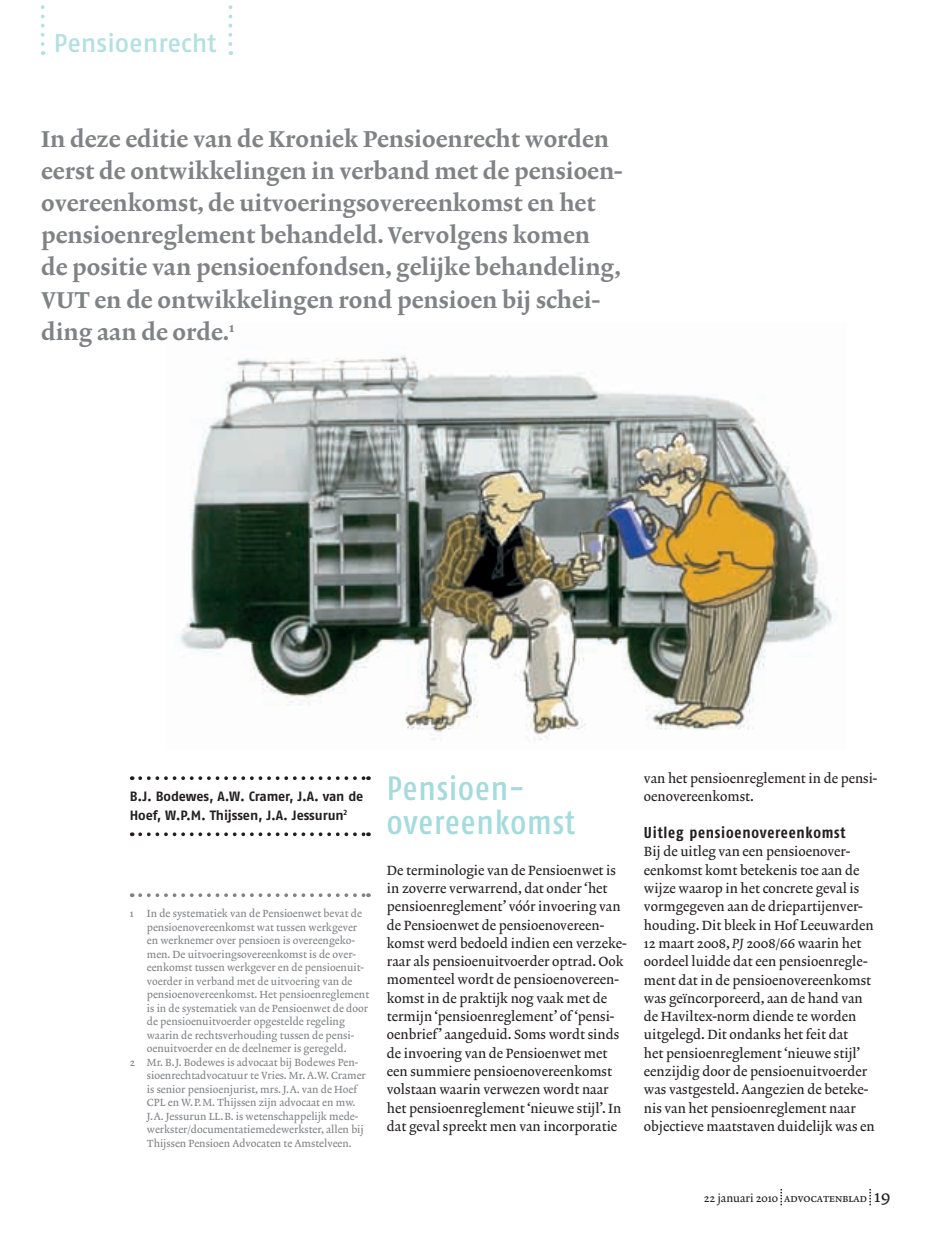
<style>
.page{position:relative;width:933px;height:1238px;background:#fff}
.page>*{position:absolute;margin:0;border:0;box-sizing:border-box;transform-origin:0 0}
.t1{font:33.75px/33.6px "Fago Co Med Lf";letter-spacing:.03em;color:#a5dbdc}
.t2{font:25.65px "Fago No Med Lf";letter-spacing:-.005em;color:#b5e0e1}
.t3{font:23.25px/32.1px "Lexicon No 2 Roman D Txt";color:#808285}
.t4{font:15.75px "Fago Co Bold Lf";letter-spacing:.05em;color:#231f20}
.t5{font:13.5px/18.3px "Lexicon No 2 Roman A Txt";color:#231f20}
.t6{font:13.5px/18.3px "Fago No Bold Lf";letter-spacing:-.005em;color:#231f20}
.t7{font:11.25px "Lexicon No 2 Roman A Txt";color:#231f20}
.t8{font:10.5px "Lexicon No 2 Roman A Txt";color:#808285}
.s1{font-family:"Lexicon No 2 Italic A Txt"}
.s2{font-family:"Lexicon No 2 Roman A Exp"}
.s3{font-size:17.25px}
</style>
<div class="page">
<svg style="left:780px;top:1189px;width:2px;height:15px"></svg>
<svg style="left:869px;top:1189px;width:2px;height:15px"></svg>
<img style="left:179px;top:355px;width:658px;height:385px">
<svg style="left:228px;top:5px;width:4px;height:39px"></svg>
<svg style="left:41px;top:5px;width:4px;height:39px"></svg>
<svg style="left:140px;top:776px;width:229px;height:4px"></svg>
<svg style="left:140px;top:832px;width:229px;height:4px"></svg>
<svg style="left:140px;top:893px;width:229px;height:3px"></svg>
<h2 class="t2" style="left:54px;top:28px;width:164px">Pensioenrecht</h2>
<p class="t3" style="left:41px;top:124px;width:583px">In deze editie van de Kroniek Pensioenrecht worden eerst de ontwikkelingen in verband met de pensioen&shy;overeenkomst, de uitvoeringsovereenkomst en het pensioenreglement behandeld. Vervolgens komen<br>de positie van pensioenfondsen, gelijke behandeling, VUT en de ontwikkelingen rond pensioen bij schei&shy;ding aan de orde.<sup>1</sup></p>
<p class="t6" style="left:130px;top:787px;width:235px">B.J. Bodewes, A.W. Cramer, J.A. van de<br>Hoef, W.P.M. Thijssen, J.A. Jessurun<sup>2</sup></p>
<p class="t8" style="left:130px;top:907px;width:5px">1</p>
<p class="t8" style="left:147px;top:907px;width:217px">In de systematiek van de Pensioenwet bevat de</p>
<p class="t8" style="left:147px;top:920px;width:212px">pensioenovereenkomst wat tussen werkgever</p>
<p class="t8" style="left:147px;top:934px;width:210px">en werknemer over pensioen is overeengeko-</p>
<p class="t8" style="left:147px;top:947px;width:211px">men. De uitvoeringsovereenkomst is de over-</p>
<p class="t8" style="left:147px;top:961px;width:219px">eenkomst tussen werkgever en de pensioenuit-</p>
<p class="t8" style="left:147px;top:974px;width:207px">voerder in verband met de uitvoering van de</p>
<p class="t8" style="left:147px;top:988px;width:224px">pensioenovereenkomst. Het pensioenreglement</p>
<p class="t8" style="left:147px;top:1001px;width:223px">is in de systematiek van de Pensioenwet de door</p>
<p class="t8" style="left:147px;top:1015px;width:200px">de pensioenuitvoerder opgestelde regeling</p>
<p class="t8" style="left:147px;top:1028px;width:209px">waarin de rechtsverhouding tussen de pensi-</p>
<p class="t8" style="left:147px;top:1042px;width:201px">oenuitvoerder en de deelnemer is geregeld.</p>
<p class="t8" style="left:130px;top:1055px;width:230px">2 Mr. B.J. Bodewes is advocaat bij Bodewes Pen-</p>
<p class="t8" style="left:147px;top:1069px;width:220px">sioenrechtadvocatuur te Vries. Mr. A.W. Cramer</p>
<p class="t8" style="left:147px;top:1082px;width:212px">is senior pensioenjurist, mrs. J.A. van de Hoef</p>
<p class="t8" style="left:147px;top:1096px;width:210px">CPL en W.P.M. Thijssen zijn advocaat en mw.</p>
<p class="t8" style="left:147px;top:1109px;width:213px">J.A. Jessurun LL.B. is wetenschappelijk mede-</p>
<p class="t8" style="left:147px;top:1123px;width:218px">werkster/documentatiemedewerkster, allen bij</p>
<p class="t8" style="left:147px;top:1136px;width:206px">Thijssen Pensioen Advocaten te Amstelveen.</p>
<h1 class="t1" style="left:387px;top:770px;width:190px">Pensioen&shy;overeenkomst</h1>
<p class="t5" style="left:387px;top:861px;width:241px">De terminologie van de Pensioenwet is in zoverre verwarrend, dat onder ‘het pensioenreglement’ vóór invoering van de Pensioenwet de pensioenovereen&shy;komst werd bedoeld indien een verzeke&shy;raar als pensioenuitvoerder optrad. Ook momenteel wordt de pensioenovereen&shy;komst in de praktijk nog vaak met de termijn ‘pensioenreglement’ of ‘pensi&shy;oenbrief’ aangeduid. Soms wordt sinds de invoering van de Pensioenwet met een summiere pensioenovereenkomst volstaan waarin verwezen wordt naar het pensioenreglement ‘nieuwe stijl’. In dat geval spreekt men van incorporatie</p>
<p class="t5" style="left:644px;top:769px;width:235px">van het pensioenreglement in de pensi&shy;oenovereenkomst.</p>
<p class="t4" style="left:644px;top:823px;width:203px">Uitleg pensioenovereenkomst</p>
<p class="t5" style="left:644px;top:843px;width:232px">Bij de uitleg van een pensioenover&shy;eenkomst komt betekenis toe aan de wijze waarop in het concrete geval is vormgegeven aan de driepartijenver&shy;houding. Dit bleek in Hof Leeuwarden 12 maart 2008, <span class="s1">PJ</span> 2008/66 waarin het oordeel luidde dat een pensioenregle&shy;ment dat in de pensioenovereenkomst was geïncorporeerd, aan de hand van de Haviltex-norm diende te worden uitgelegd. Dit ondanks het feit dat<br>het pensioenreglement ‘nieuwe stijl’ eenzijdig door de pensioenuitvoerder was vastgesteld. Aangezien de beteke&shy;nis van het pensioenreglement naar objectieve maatstaven duidelijk was en</p>
<p class="t7" style="left:704px;top:1191px;width:188px">22 januari 2010 <span class="s2">advocatenblad</span> <span class="s3">19</span></p>
</div>
